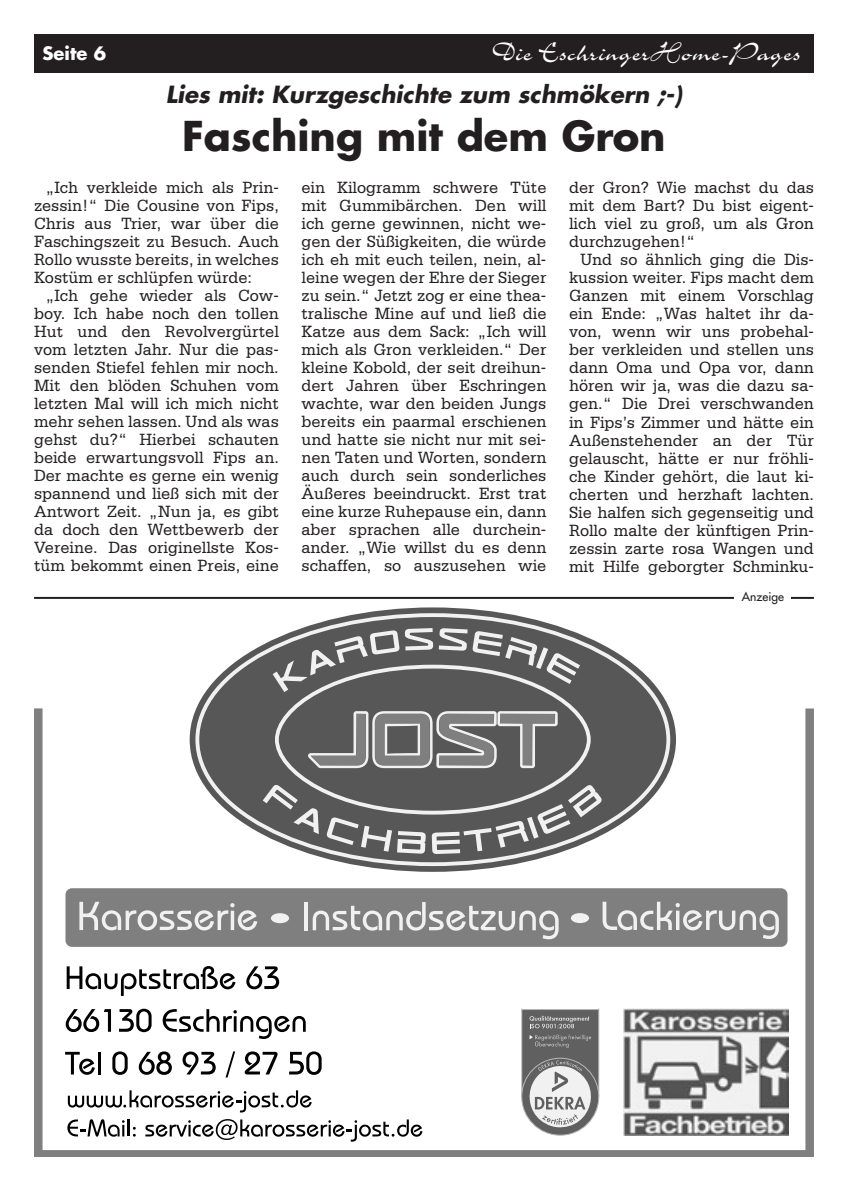
<style>
.page{position:relative;width:848px;height:1191px;background:#fff}
.page>*{position:absolute;margin:0;border:0;box-sizing:border-box;transform-origin:0 0}
.Uberschrift{font:700 40px "Futura LT";color:#231f20}
.t1{font:29px "Charme LT";color:#fff}
.Zwischenüberschrift{font:italic 700 23px "Futura LT";color:#231f20}
.t2{font:700 18px "Futura LT";color:#fff}
.Grundtext{font:17.2px/18px "Serifa LT";color:#231f20;text-align:justify;scale:.95 1}
.t3{font:12px "Futura LT";color:#231f20}
</style>
<div class="page">
<div style="left:34px;top:34px;width:780px;height:38px;background:#231f20"></div>
<hr style="left:34px;top:597px;width:780px;height:2px;background:#231f20">
<div style="left:734px;top:591px;width:57px;height:14px;background:#fff"></div>
<svg style="left:34px;top:708px;width:780px;height:449px"></svg>
<svg style="left:195px;top:613px;width:475px;height:253px;fill:#5d5d5d"></svg>
<svg style="left:275px;top:664px;width:315px;height:150px;background:#616161"></svg>
<svg style="left:273px;top:628px;width:160px;height:64px"></svg>
<svg style="left:439px;top:628px;width:141px;height:56px"></svg>
<svg style="left:263px;top:784px;width:56px;height:50px"></svg>
<svg style="left:326px;top:784px;width:276px;height:70px"></svg>
<svg style="left:307px;top:711px;width:250px;height:57px;background:#838383"></svg>
<div style="left:521px;top:1058px;width:77px;height:77px;background:#606060;border-radius:50%"></div>
<svg style="left:519px;top:1008px;width:85px;height:121px"></svg>
<img style="left:623px;top:1009px;width:165px;height:126px">
<svg style="left:67px;top:966px;width:168px;height:30px"></svg>
<svg style="left:246px;top:966px;width:33px;height:23px"></svg>
<svg style="left:66px;top:1009px;width:45px;height:23px"></svg>
<svg style="left:119px;top:1008px;width:33px;height:24px"></svg>
<svg style="left:163px;top:1009px;width:143px;height:30px"></svg>
<svg style="left:65px;top:1051px;width:30px;height:23px"></svg>
<hr style="left:98px;top:1051px;width:2px;height:23px;background:#000">
<svg style="left:112px;top:1051px;width:16px;height:23px"></svg>
<svg style="left:139px;top:1051px;width:33px;height:23px"></svg>
<svg style="left:182px;top:1051px;width:34px;height:23px"></svg>
<svg style="left:225px;top:1051px;width:10px;height:26px"></svg>
<svg style="left:245px;top:1051px;width:32px;height:23px"></svg>
<svg style="left:289px;top:1051px;width:32px;height:23px"></svg>
<svg style="left:68px;top:1090px;width:244px;height:22px"></svg>
<svg style="left:67px;top:1119px;width:69px;height:17px"></svg>
<svg style="left:145px;top:1119px;width:277px;height:22px"></svg>
<div style="left:65px;top:888px;width:722px;height:59px;background:#7f7f7f;border-radius:6px"></div>
<svg style="left:79px;top:901px;width:178px;height:29px"></svg>
<hr style="left:304px;top:902px;width:4px;height:28px;background:#f1f1f1">
<svg style="left:313px;top:902px;width:245px;height:37px"></svg>
<svg style="left:602px;top:901px;width:176px;height:38px"></svg>
<div style="left:571px;top:913px;width:18px;height:10px;background:#f1f1f1;border-radius:50%"></div>
<div style="left:271px;top:913px;width:18px;height:10px;background:#f1f1f1;border-radius:50%"></div>
<p class="t2" style="left:43px;top:42px;width:65px">Seite 6</p>
<p class="t1" style="left:492px;top:38px;width:310px">Die EschringerHome-Pages</p>
<p class="Zwischenüberschrift" style="left:166px;top:79px;width:518px">Lies mit: Kurzgeschichte zum schmökern ;-)</p>
<p class="Uberschrift" style="left:182px;top:110px;width:485px">Fasching mit dem Gron</p>
<p class="Grundtext" style="left:34px;top:178px;width:259px;text-indent:11px">„Ich verkleide mich als Prin&shy;zessin!“ Die Cousine von Fips, Chris aus Trier, war über die Faschingszeit zu Besuch. Auch Rollo wusste bereits, in welches Kostüm er schlüpfen würde:</p>
<p class="Grundtext" style="left:34px;top:287px;width:259px;text-indent:11px">„Ich gehe wieder als Cow&shy;boy. Ich habe noch den tollen Hut und den Revolvergürtel vom letzten Jahr. Nur die pas&shy;senden Stiefel fehlen mir noch.<br>Mit den blöden Schuhen vom letzten Mal will ich mich nicht mehr sehen lassen. Und als was gehst du?“ Hierbei schauten beide erwartungsvoll Fips an.<br>Der machte es gerne ein wenig spannend und ließ sich mit der Antwort Zeit. „Nun ja, es gibt da doch den Wettbewerb der Vereine. Das originellste Kos&shy;tüm bekommt einen Preis, eine</p>
<p class="Grundtext" style="left:301px;top:179px;width:259px">ein Kilogramm schwere Tüte mit Gummibärchen. Den will ich gerne gewinnen, nicht we&shy;gen der Süßigkeiten, die würde ich eh mit euch teilen, nein, al&shy;leine wegen der Ehre der Sieger zu sein.“ Jetzt zog er eine thea&shy;tralische Mine auf und ließ die Katze aus dem Sack: „Ich will mich als Gron verkleiden.“ Der kleine Kobold, der seit dreihun&shy;dert Jahren über Eschringen wachte, war den beiden Jungs bereits ein paarmal erschienen und hatte sie nicht nur mit sei&shy;nen Taten und Worten, sondern auch durch sein sonderliches Äußeres beeindruckt. Erst trat eine kurze Ruhepause ein, dann aber sprachen alle durchein&shy;ander. „Wie willst du es denn schaffen, so auszusehen wie</p>
<p class="Grundtext" style="left:569px;top:179px;width:259px">der Gron? Wie machst du das mit dem Bart? Du bist eigent&shy;lich viel zu groß, um als Gron durchzugehen!“</p>
<p class="Grundtext" style="left:569px;top:251px;width:259px;text-indent:11px">Und so ähnlich ging die Dis&shy;kussion weiter. Fips macht dem Ganzen mit einem Vorschlag ein Ende: „Was haltet ihr da&shy;von, wenn wir uns probehal&shy;ber verkleiden und stellen uns dann Oma und Opa vor, dann hören wir ja, was die dazu sa&shy;gen.“ Die Drei verschwanden in Fips’s Zimmer und hätte ein Außenstehender an der Tür gelauscht, hätte er nur fröhli&shy;che Kinder gehört, die laut ki&shy;cherten und herzhaft lachten.<br>Sie halfen sich gegenseitig und Rollo malte der künftigen Prin&shy;zessin zarte rosa Wangen und mit Hilfe geborgter Schminku-</p>
<p class="t3" style="left:741px;top:588px;width:44px">Anzeige</p>
</div>
